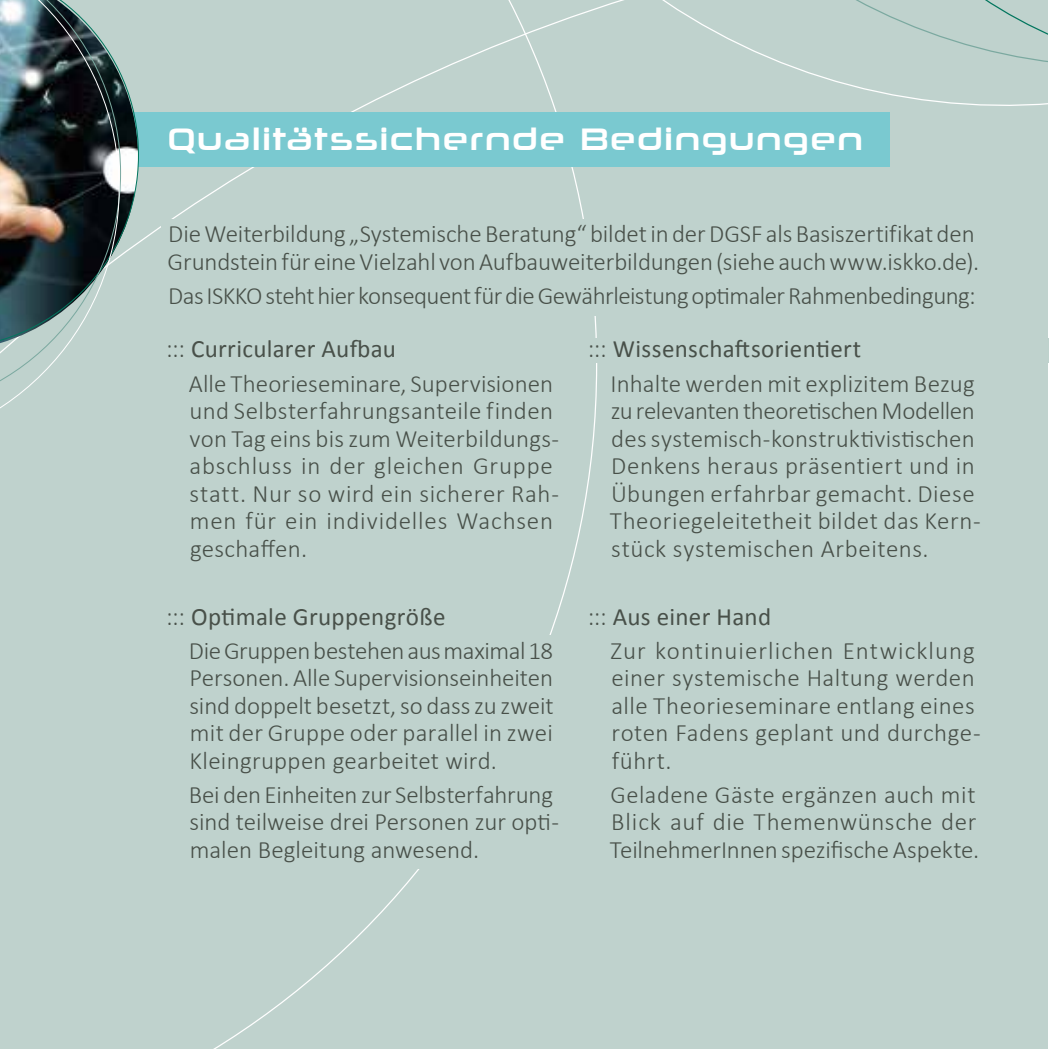
<style>
.page{position:relative;width:1049px;height:1049px;background:#fff}
.page>*{position:absolute;margin:0;border:0;box-sizing:border-box;transform-origin:0 0}
.t1{font:31.25px "Neuropolitical Rg";letter-spacing:.055em;color:#fff}
.t2{font:300 25px/27.5px "Calibri";letter-spacing:.01em;color:#485049}
.t3{font:300 25px "Calibri";letter-spacing:-.025em;color:#485049}
.t4{font:300 25px/34px "Calibri";letter-spacing:-.015em;color:#485049}
.t5{font:300 25px/34px "Calibri";letter-spacing:.04em;color:#485049}
.s1{font-weight:400}
</style>
<div class="page">
<div style="left:597px;top:188px;width:450px;height:861px;background:#bfd2cd"></div>
<div style="left:0;top:0;width:597px;height:1049px;background:#bfd2cd"></div>
<div style="left:316px;top:0;width:731px;height:188px;background:#bfd2cd"></div>
<div style="left:114px;top:635px;width:455px;height:234px;background:#bfd2cd"></div>
<div style="left:161px;top:220px;width:879px;height:96px;background:#bfd2cd"></div>
<div style="left:0;top:113px;width:890px;height:54px;background:#7ac9d0"></div>
<svg style="left:121px;top:0;width:18px;height:349px;background:#a1b3b0"></svg>
<img style="left:0;top:0;width:120px;height:450px">
<div style="left:583px;top:339px;width:466px;height:24px;background:#bfd2cd"></div>
<p class="t1" style="left:168px;top:120px;width:696px">Qualitätssichernde Bedingungen</p>
<p class="t2" style="left:168px;top:219px;width:813px">Die Weiterbildung „Systemische Beratung“ bildet in der DGSF als Basiszertifikat den<br>Grundstein für eine Vielzahl von Aufbauweiterbildungen (siehe auch www.iskko.de).</p>
<p class="t3" style="left:168px;top:280px;width:809px">Das ISKKO steht hier konsequent für die Gewährleistung optimaler Rahmenbedingung:</p>
<p class="t2" style="left:189px;top:331px;width:366px;line-height:34px;text-indent:-23px">::: <span class="s1">Curricularer Aufbau<br></span>Alle Theorieseminare, Supervisionen</p>
<p class="t2" style="left:189px;top:396px;width:371px">und Selbsterfahrungsanteile finden von Tag eins bis zum Weiterbildungs&shy;abschluss in der gleichen Gruppe statt. Nur so wird ein sicherer Rah&shy;men für ein individelles Wachsen geschaffen.</p>
<p class="t4" style="left:189px;top:598px;width:366px;text-indent:-23px">::: <span class="s1">Optimale Gruppengröße<br></span>Die Gruppen bestehen aus maximal 18</p>
<p class="t2" style="left:189px;top:663px;width:366px;text-align:justify">Personen. Alle Supervisionseinheiten sind doppelt besetzt, so dass zu zweit mit der Gruppe oder parallel in zwei Kleingruppen gearbeitet wird.</p>
<p class="t2" style="left:189px;top:780px;width:372px">Bei den Einheiten zur Selbsterfahrung sind teilweise drei Personen zur opti&shy;malen Begleitung anwesend.</p>
<p class="t2" style="left:611px;top:331px;width:366px;line-height:34px;text-indent:-23px">::: <span class="s1">Wissenschaftsorientiert<br></span>Inhalte werden mit explizitem Bezug</p>
<p class="t2" style="left:610px;top:396px;width:373px">zu relevanten theoretischen Modellen des systemisch-konstruktivistischen Denkens heraus präsentiert und in Übungen erfahrbar gemacht. Diese Theoriegeleitetheit bildet das Kern&shy;stück systemischen Arbeitens.</p>
<p class="t5" style="left:611px;top:598px;width:366px;text-indent:-23px">::: <span class="s1">Aus einer Hand<br></span>Zur kontinuierlichen Entwicklung</p>
<p class="t2" style="left:611px;top:663px;width:371px">einer systemische Haltung werden alle Theorieseminare entlang eines roten Fadens geplant und durchge&shy;führt.</p>
<p class="t2" style="left:610px;top:780px;width:371px">Geladene Gäste ergänzen auch mit<br>Blick auf die Themenwünsche der<br>TeilnehmerInnen spezifische Aspekte.</p>
</div>
